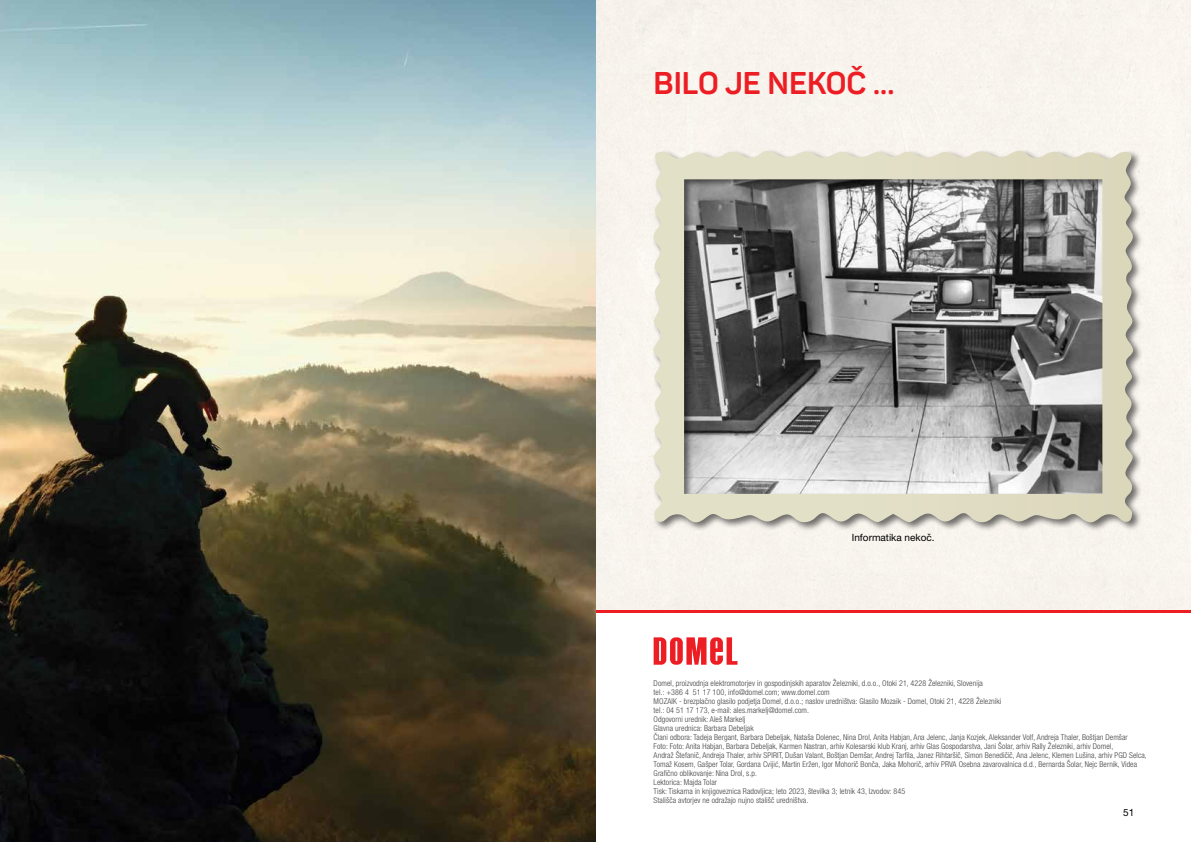
<style>
.page{position:relative;width:1191px;height:842px;background:#fff}
.page>*{position:absolute;margin:0;border:0;box-sizing:border-box;transform-origin:0 0}
.t1{font:700 31px "Panton";color:#ed1d24}
.t2{font:10px "Helvetica Neue LT Pro";color:#000}
.t3{font:300 condensed 8px/9px "Helvetica Neue LT Pro";letter-spacing:.01em;color:#414042}
</style>
<div class="page">
<svg style="left:653px;top:637px;width:84px;height:28px"></svg>
<div style="left:595px;top:0;width:596px;height:609px;background:#f8f4ed"></div>
<hr style="left:595px;top:609px;width:596px;height:3px;background:#ed1d24">
<div style="left:651px;top:149px;width:492px;height:383px;background:#000;opacity:.55"></div>
<svg style="left:653px;top:151px;width:480px;height:371px;background:#9d9c97"></svg>
<img style="left:0;top:0;width:595px;height:842px">
<h1 class="t1" style="left:653px;top:64px;width:242px">BILO JE NEKOČ ...</h1>
<p class="t2" style="left:852px;top:531px;width:84px">Informatika nekoč.</p>
<p class="t3" style="left:653px;top:678px;width:495px">Domel, proizvodnja elektromotorjev in gospodinjskih aparatov Železniki, d.o.o., Otoki 21, 4228 Železniki, Slovenija<br>tel.: +386 4 51 17 100, info@domel.com; www.domel.com<br>MOZAIK - brezplačno glasilo podjetja Domel, d.o.o.; naslov uredništva: Glasilo Mozaik - Domel, Otoki 21, 4228 Železniki<br>tel.: 04 51 17 173, e-mail: ales.markelj@domel.com.<br>Odgovorni urednik: Aleš Markelj<br>Glavna urednica: Barbara Debeljak<br>Člani odbora: Tadeja Bergant, Barbara Debeljak, Nataša Dolenec, Nina Drol, Anita Habjan, Ana Jelenc, Janja Kozjek, Aleksander Volf, Andreja Thaler, Boštjan Demšar<br>Foto: Foto: Anita Habjan, Barbara Debeljak, Karmen Nastran, arhiv Kolesarski klub Kranj, arhiv Glas Gospodarstva, Jani Šolar, arhiv Rally Železniki, arhiv Domel,<br>Andraž Štefanič, Andreja Thaler, arhiv SPIRIT, Dušan Valant, Boštjan Demšar, Andrej Tarfila, Janez Rihtaršič, Simon Benedičič, Ana Jelenc, Klemen Lušina, arhiv PGD Selca, Tomaž Kosem, Gašper Tolar, Gordana Cvijić, Martin Eržen, Igor Mohorič Bonča, Jaka Mohorič, arhiv PRVA Osebna zavarovalnica d.d., Bernarda Šolar, Nejc Bernik, Videa Grafično oblikovanje: Nina Drol, s.p.<br>Lektorica: Majda Tolar<br>Tisk: Tiskarna in knjigoveznica Radovljica; leto 2023, številka 3; letnik 43, Izvodov: 845<br>Stališča avtorjev ne odražajo nujno stališč uredništva.</p>
<p class="t2" style="left:1123px;top:807px;width:13px">51</p>
</div>
